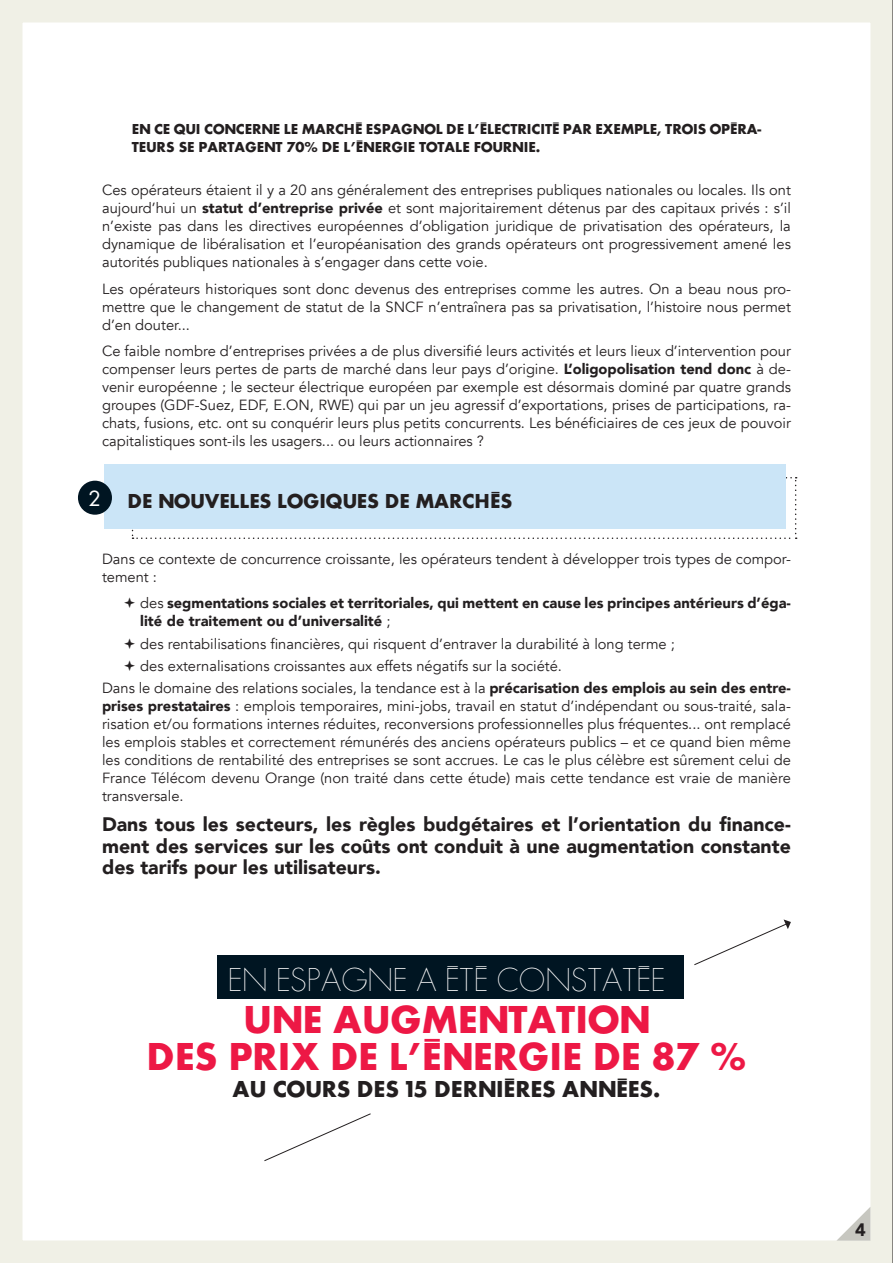
<style>
.page{position:relative;width:893px;height:1263px;background:#fff}
.page>*{position:absolute;margin:0;border:0;box-sizing:border-box;transform-origin:0 0}
.corps{font:700 40.5px/37.5px "Elle Gabor Std";color:#ed1845;text-align:center}
.corps-2{font:200 34.5px "Elle Gabor Std";letter-spacing:.05em;color:#fff}
.corps-3{font:700 24px "Elle Gabor Std";color:#231f20}
.t1{font:23.1px "Elle Gabor Std";color:#fff}
.titre{font:700 21px "Elle Gabor Std";color:#231f20}
.corps-4{font:900 19.5px/21.5px "Avenir";color:#231f20;text-align:justify}
.corps-5{font:900 18px "Avenir";color:#231f20}
.corps-6{font:700 15px/18px "Elle Gabor Std";color:#231f20}
.corps-7{font:14.7px/18px "Avenir";color:#231f20;text-align:justify}
.t2{font:900 14.7px/18px "Avenir";color:#231f20}
.s1{font-weight:900}
.s2{font-weight:400}
</style>
<div class="page">
<svg style="left:132px;top:477px;width:665px;height:62px"></svg>
<div style="left:104px;top:465px;width:681px;height:64px;background:#cbe5f7"></div>
<div style="left:0;top:0;width:893px;height:1263px;border:22px solid #f0f0e6"></div>
<div style="left:78px;top:481px;width:34px;height:34px;background:#001522;border-radius:50%"></div>
<svg style="left:264px;top:1113px;width:107px;height:48px"></svg>
<svg style="left:694px;top:919px;width:97px;height:46px"></svg>
<hr style="left:892px;top:0;width:1px;height:1263px;background:#231f20">
<div style="left:217px;top:956px;width:466px;height:43px;background:#001522"></div>
<svg style="left:836px;top:1207px;width:34px;height:34px"></svg>
<p class="corps-6" style="left:132px;top:119px;width:631px">EN CE QUI CONCERNE LE MARCHÉ ESPAGNOL DE L’ÉLECTRICITÉ PAR EXEMPLE, TROIS OPÉRA-<br>TEURS SE PARTAGENT 70% DE L’ÉNERGIE TOTALE FOURNIE.</p>
<p class="corps-7" style="left:102px;top:181px;width:690px">Ces opérateurs étaient il y a 20 ans généralement des entreprises publiques nationales ou locales. Ils ont aujourd’hui un <span class="s1">statut d’entreprise privée</span> et sont majoritairement détenus par des capitaux privés : s’il n’existe pas dans les directives européennes d’obligation juridique de privatisation des opérateurs, la dynamique de libéralisation et l’européanisation des grands opérateurs ont progressivement amené les autorités publiques nationales à s’engager dans cette voie.</p>
<p class="corps-7" style="left:102px;top:280px;width:690px">Les opérateurs historiques sont donc devenus des entreprises comme les autres. On a beau nous pro&shy;mettre que le changement de statut de la SNCF n’entraînera pas sa privatisation, l’histoire nous permet d’en douter...</p>
<p class="corps-7" style="left:102px;top:342px;width:690px">Ce faible nombre d’entreprises privées a de plus diversifié leurs activités et leurs lieux d’intervention pour compenser leurs pertes de parts de marché dans leur pays d’origine. <span class="s1">L’oligopolisation tend donc</span> à de&shy;venir européenne ; le secteur électrique européen par exemple est désormais dominé par quatre grands groupes (GDF-Suez, EDF, E.ON, RWE) qui par un jeu agressif d’exportations, prises de participations, ra&shy;chats, fusions, etc. ont su conquérir leurs plus petits concurrents. Les bénéficiaires de ces jeux de pouvoir capitalistiques sont-ils les usagers... ou leurs actionnaires ?</p>
<p class="t1" style="left:88px;top:485px;width:14px">2</p>
<p class="titre" style="left:128px;top:488px;width:386px">DE NOUVELLES LOGIQUES DE MARCHÉS</p>
<p class="corps-7" style="left:102px;top:550px;width:690px">Dans ce contexte de concurrence croissante, les opérateurs tendent à développer trois types de compor&shy;tement :</p>
<p class="t2" style="left:140px;top:594px;width:652px"><span class="s2">des</span> segmentations sociales et territoriales, qui mettent en cause les principes antérieurs d’éga&shy;lité de traitement ou d’universalité <span class="s2">;</span></p>
<p class="corps-7" style="left:140px;top:635px;width:536px">des rentabilisations financières, qui risquent d’entraver la durabilité à long terme ;</p>
<p class="corps-7" style="left:140px;top:657px;width:423px">des externalisations croissantes aux effets négatifs sur la société.</p>
<p class="corps-7" style="left:102px;top:679px;width:690px">Dans le domaine des relations sociales, la tendance est à la <span class="s1">précarisation des emplois au sein des entre&shy;prises prestataires</span> : emplois temporaires, mini-jobs, travail en statut d’indépendant ou sous-traité, sala&shy;risation et/ou formations internes réduites, reconversions professionnelles plus fréquentes... ont remplacé les emplois stables et correctement rémunérés des anciens opérateurs publics – et ce quand bien même les conditions de rentabilité des entreprises se sont accrues. Le cas le plus célèbre est sûrement celui de France Télécom devenu Orange (non traité dans cette étude) mais cette tendance est vraie de manière transversale.</p>
<p class="corps-4" style="left:102px;top:813px;width:690px">Dans tous les secteurs, les règles budgétaires et l’orientation du finance&shy;ment des services sur les coûts ont conduit à une augmentation constante des tarifs pour les utilisateurs.</p>
<p class="corps-2" style="left:229px;top:959px;width:437px">EN ESPAGNE A ÉTÉ CONSTATÉE</p>
<p class="corps" style="left:147px;top:1000px;width:601px">UNE AUGMENTATION<br>DES PRIX DE L’ÉNERGIE DE 87 %</p>
<p class="corps-3" style="left:232px;top:1075px;width:429px">AU COURS DES 15 DERNIÈRES ANNÉES.</p>
<p class="corps-5" style="left:855px;top:1214px;width:12px">4</p>
</div>
